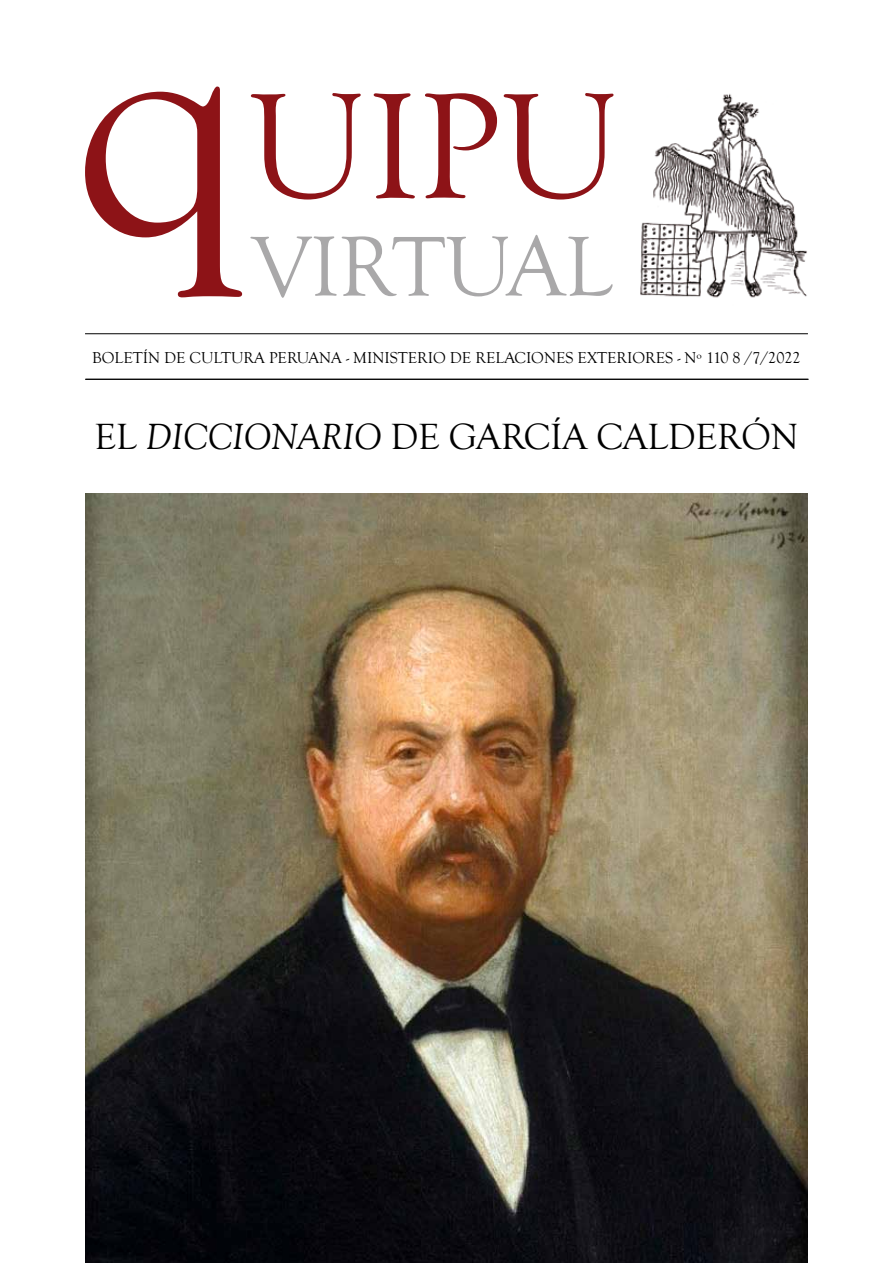
<style>
.page{position:relative;width:893px;height:1263px;background:#fff}
.page>*{position:absolute;margin:0;border:0;box-sizing:border-box;transform-origin:0 0}
.t1{font:87.45px "Goudy Old Style T";color:#a9a8a9}
.t2{font:37.5px "Goudy Old Style T";letter-spacing:-.005em;color:#000}
.t3{font:16.2px "Goudy Old Style T";color:#000}
.s1{font-style:italic}
</style>
<div class="page">
<svg style="left:85px;top:86px;width:157px;height:211px"></svg>
<svg style="left:251px;top:93px;width:110px;height:107px"></svg>
<svg style="left:374px;top:93px;width:41px;height:105px"></svg>
<svg style="left:425px;top:93px;width:72px;height:105px"></svg>
<svg style="left:504px;top:93px;width:109px;height:107px"></svg>
<img style="left:640px;top:94px;width:167px;height:204px">
<hr style="left:85px;top:333px;width:723px;height:1px;background:#000">
<hr style="left:85px;top:379px;width:723px;height:1px;background:#000">
<hr style="left:86px;top:379px;width:723px;height:1px;background:#000">
<img style="left:85px;top:494px;width:723px;height:769px">
<h1 class="t1" style="left:252px;top:219px;width:361px">VIRTUAL</h1>
<p class="t3" style="left:92px;top:348px;width:710px">BOLETÍN DE CULTURA PERUANA - MINISTERIO DE RELACIONES EXTERIORES - Nº 110 8 /7/2022</p>
<h2 class="t2" style="left:94px;top:416px;width:706px">EL <span class="s1">DICCIONARIO</span> DE GARCÍA CALDERÓN</h2>
</div>
